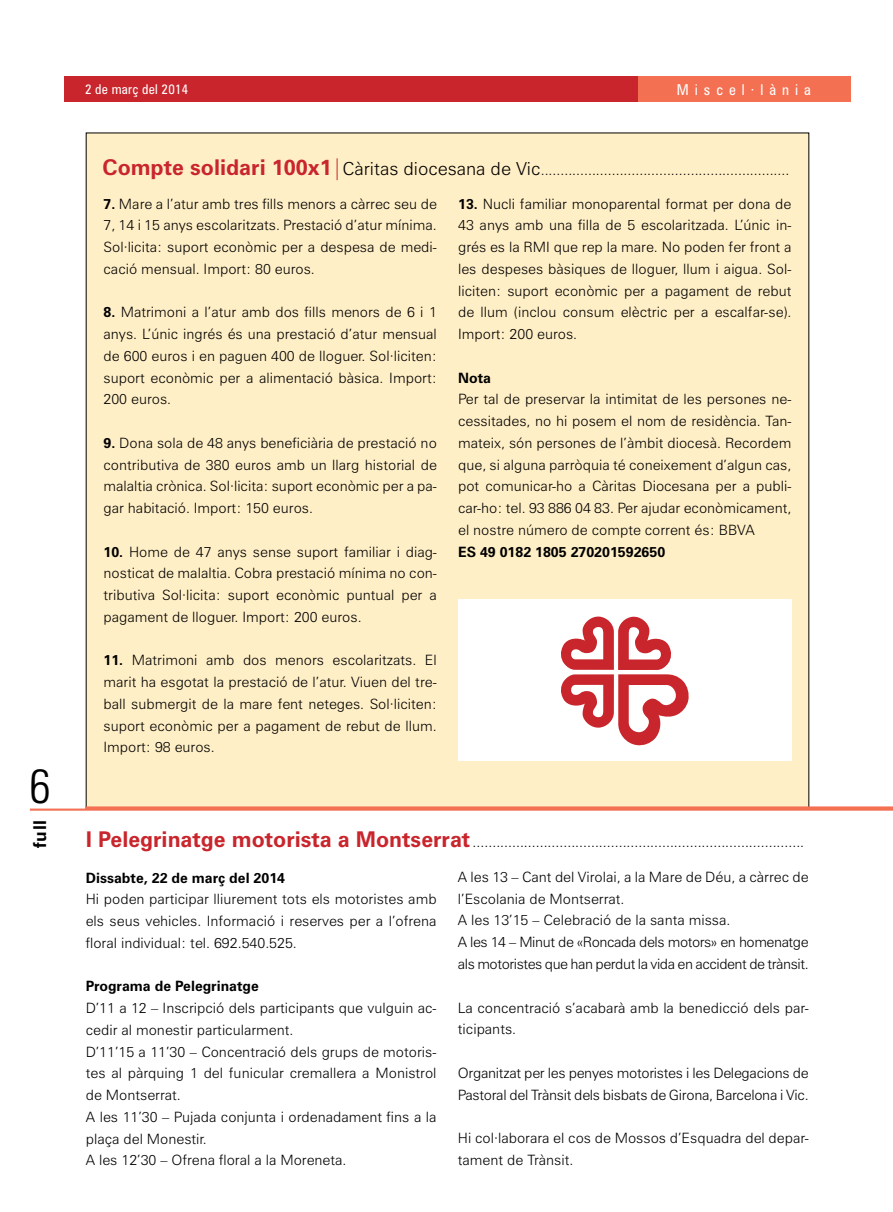
<style>
.page{position:relative;width:893px;height:1212px;background:#fff}
.page>*{position:absolute;margin:0;border:0;box-sizing:border-box;transform-origin:0 0}
.t1{font:300 condensed 48px "Zurich BT";color:#000}
.t2{font:700 17.7px "Zurich BT";color:#000}
.t3{font:condensed 15px "Zurich BT";letter-spacing:.4em;color:#fff}
.t4{font:300 14.25px/21.8px "Zurich BT";color:#000;text-align:justify}
.t5{font:300 14.25px/21.8px "Zurich BT";letter-spacing:-.03em;color:#000}
.t6{font:300 14.25px/21.8px "Zurich BT";letter-spacing:-.02em;color:#000}
.t7{font:700 14.25px "Zurich BT";color:#000}
.t8{font:condensed 13.5px "Zurich BT";letter-spacing:.02em;color:#fff}
.s1{font-weight:700;font-size:21.75px;color:#c9252c}
.s2{font-size:21.75px;color:#c9252c}
.s3{font-size:18px}
.s4{font-weight:700}
</style>
<div class="page">
<div style="left:86px;top:133px;width:723px;height:675px;background:#ffefc6"></div>
<div style="left:64px;top:77px;width:786px;height:25px;background:#c9252c"></div>
<div style="left:638px;top:77px;width:212px;height:25px;background:#f37053"></div>
<div style="left:458px;top:600px;width:333px;height:161px;background:#fff"></div>
<svg style="left:561px;top:616px;width:128px;height:130px"></svg>
<svg style="left:30px;top:806px;width:863px;height:5px;background:#f4876c"></svg>
<h1 class="t1" style="left:29px;top:756px;width:24px">6</h1>
<p class="t2" style="left:29px;top:848px;width:30px;rotate:-90deg">full</p>
<p class="t8" style="left:85px;top:81px;width:105px">2 de març del 2014</p>
<p class="t3" style="left:677px;top:81px;width:136px">Miscel·lània</p>
<p class="t4" style="left:103px;top:159px;width:688px"><span class="s1">Compte solidari 100x1</span><span class="s2">|</span><span class="s3">Càritas diocesana de Vic</span>...............................................................</p>
<p class="t4" style="left:104px;top:192px;width:335px"><span class="s4">7.</span> Mare a l’atur amb tres fills menors a càrrec seu de 7, 14 i 15 anys escolaritzats. Prestació d’atur mínima.<br>Sol·licita: suport econòmic per a despesa de medi&shy;cació mensual. Import: 80 euros.</p>
<p class="t4" style="left:104px;top:301px;width:335px"><span class="s4">8.</span> Matrimoni a l’atur amb dos fills menors de 6 i 1 anys. L’únic ingrés és una prestació d’atur mensual de 600 euros i en paguen 400 de lloguer. Sol·liciten: suport econòmic per a alimentació bàsica. Import:<br>200 euros.</p>
<p class="t4" style="left:104px;top:432px;width:335px"><span class="s4">9.</span> Dona sola de 48 anys beneficiària de prestació no contributiva de 380 euros amb un llarg historial de malaltia crònica. Sol·licita: suport econòmic per a pa&shy;gar habitació. Import: 150 euros.</p>
<p class="t4" style="left:104px;top:540px;width:335px"><span class="s4">10.</span> Home de 47 anys sense suport familiar i diag&shy;nosticat de malaltia. Cobra prestació mínima no con&shy;tributiva Sol·licita: suport econòmic puntual per a pagament de lloguer. Import: 200 euros.</p>
<p class="t4" style="left:104px;top:649px;width:335px"><span class="s4">11.</span> Matrimoni amb dos menors escolaritzats. El marit ha esgotat la prestació de l’atur. Viuen del tre&shy;ball submergit de la mare fent neteges. Sol·liciten: suport econòmic per a pagament de rebut de llum.<br>Import: 98 euros.</p>
<p class="t4" style="left:458px;top:192px;width:335px"><span class="s4">13.</span> Nucli familiar monoparental format per dona de 43 anys amb una filla de 5 escolaritzada. L’únic in&shy;grés es la RMI que rep la mare. No poden fer front a les despeses bàsiques de lloguer, llum i aigua. Sol· liciten: suport econòmic per a pagament de rebut de llum (inclou consum elèctric per a escalfar-se).<br>Import: 200 euros.</p>
<p class="t7" style="left:458px;top:369px;width:34px">Nota</p>
<p class="t4" style="left:458px;top:388px;width:335px">Per tal de preservar la intimitat de les persones ne&shy;cessitades, no hi posem el nom de residència. Tan&shy;mateix, són persones de l’àmbit diocesà. Recordem que, si alguna parròquia té coneixement d’algun cas, pot comunicar-ho a Càritas Diocesana per a publi&shy;car-ho: tel. 93 886 04 83. Per ajudar econòmicament, el nostre número de compte corrent és: BBVA</p>
<p class="t7" style="left:458px;top:543px;width:209px">ES 49 0182 1805 270201592650</p>
<p class="t4" style="left:86px;top:831px;width:720px"><span class="s1">I Pelegrinatge motorista a Montserrat</span> ....................................................................................</p>
<p class="t7" style="left:86px;top:869px;width:201px">Dissabte, 22 de març del 2014</p>
<p class="t4" style="left:86px;top:888px;width:352px">Hi poden participar lliurement tots els motoristes amb els seus vehicles. Informació i reserves per a l’ofrena floral individual: tel. 692.540.525.</p>
<p class="t7" style="left:86px;top:977px;width:175px">Programa de Pelegrinatge</p>
<p class="t4" style="left:86px;top:997px;width:352px;text-align:left">D’11 a 12 – Inscripció dels participants que vulguin ac&shy;cedir al monestir particularment.<br>D’11’15 a 11’30 – Concentració dels grups de motoris&shy;tes al pàrquing 1 del funicular cremallera a Monistrol de Montserrat.<br>A les 11’30 – Pujada conjunta i ordenadament fins a la plaça del Monestir.<br>A les 12’30 – Ofrena floral a la Moreneta.</p>
<p class="t5" style="left:458px;top:866px;width:352px">A les 13 – Cant del Virolai, a la Mare de Déu, a càrrec de l’Escolania de Montserrat.<br>A les 13’15 – Celebració de la santa missa.<br>A les 14 – Minut de «Roncada dels motors» en homenatge als motoristes que han perdut la vida en accident de trànsit.</p>
<p class="t4" style="left:458px;top:996px;width:352px">La concentració s’acabarà amb la benedicció dels par&shy;ticipants.</p>
<p class="t6" style="left:458px;top:1062px;width:352px">Organitzat per les penyes motoristes i les Delegacions de<br>Pastoral del Trànsit dels bisbats de Girona, Barcelona i Vic.</p>
<p class="t4" style="left:458px;top:1127px;width:352px">Hi col·laborara el cos de Mossos d’Esquadra del depar&shy;tament de Trànsit.</p>
</div>
